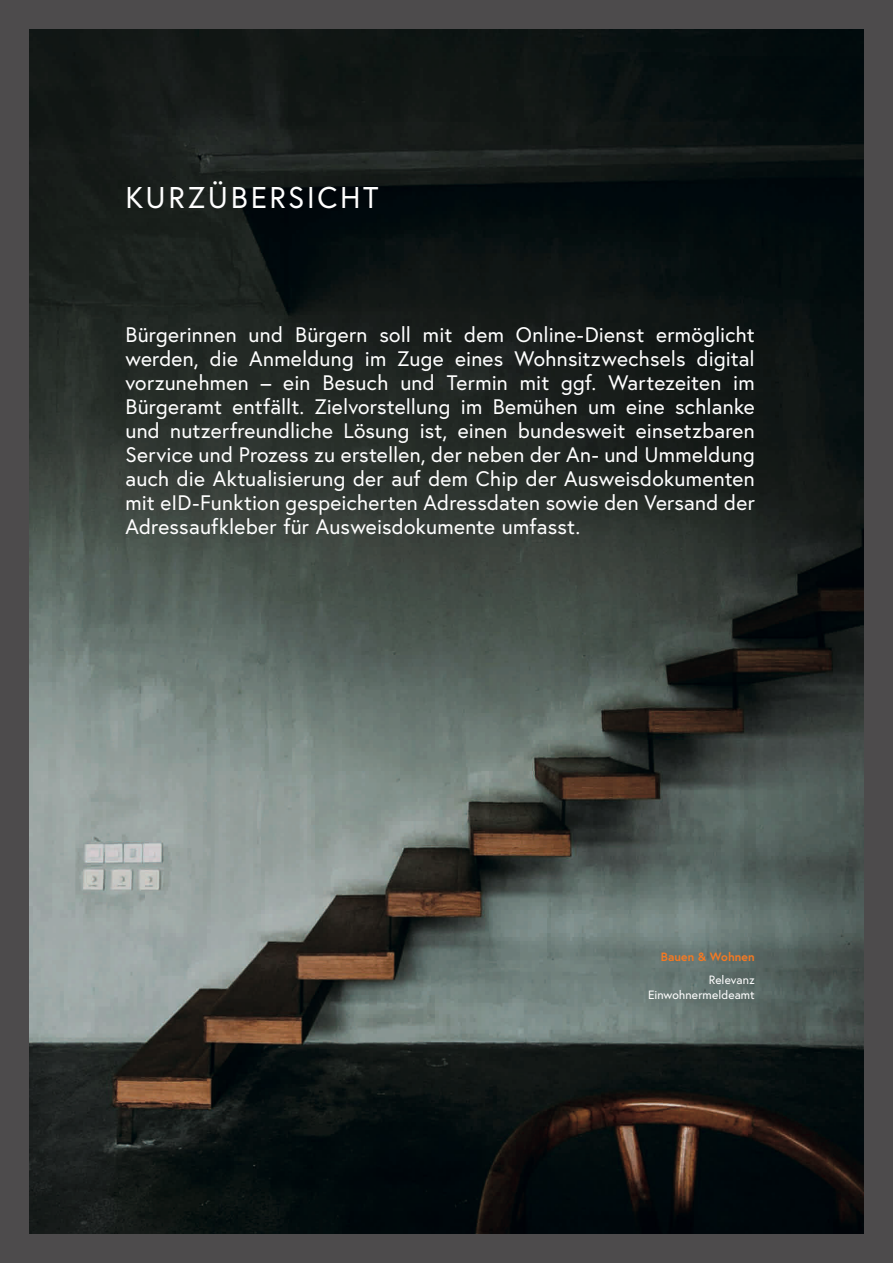
<style>
.page{position:relative;width:893px;height:1263px;background:#4d4b4c}
.page>*{position:absolute;margin:0;border:0;box-sizing:border-box;transform-origin:0 0}
.t1{font:30px "Europa";letter-spacing:.085em;color:#fff}
.t2{font:21px/24px "Europa";letter-spacing:.01em;color:#fff;text-align:justify}
.t3{font:12px/15px "Europa";letter-spacing:.005em;color:#fff;text-align:right}
.t4{font:700 12px "Europa";letter-spacing:.01em;color:#f47923}
</style>
<div class="page">
<img style="left:30px;top:30px;width:833px;height:1203px">
<h1 class="t1" style="left:125px;top:178px;width:255px">KURZÜBERSICHT</h1>
<p class="t2" style="left:125px;top:323px;width:631px">Bürgerinnen und Bürgern soll mit dem Online-Dienst ermöglicht werden, die Anmeldung im Zuge eines Wohnsitzwechsels digital vorzunehmen – ein Besuch und Termin mit ggf. Wartezeiten im Bürgeramt entfällt. Zielvorstellung im Bemühen um eine schlanke und nutzerfreundliche Lösung ist, einen bundesweit einsetzbaren Service und Prozess zu erstellen, der neben der An- und Ummeldung auch die Aktualisierung der auf dem Chip der Ausweisdokumenten mit eID-Funktion gespeicherten Adressdaten sowie den Versand der Adressaufkleber für Ausweisdokumente umfasst.</p>
<p class="t4" style="left:661px;top:948px;width:96px">Bauen &amp; Wohnen</p>
<p class="t3" style="left:648px;top:972px;width:108px">Relevanz<br>Einwohnermeldeamt</p>
</div>
